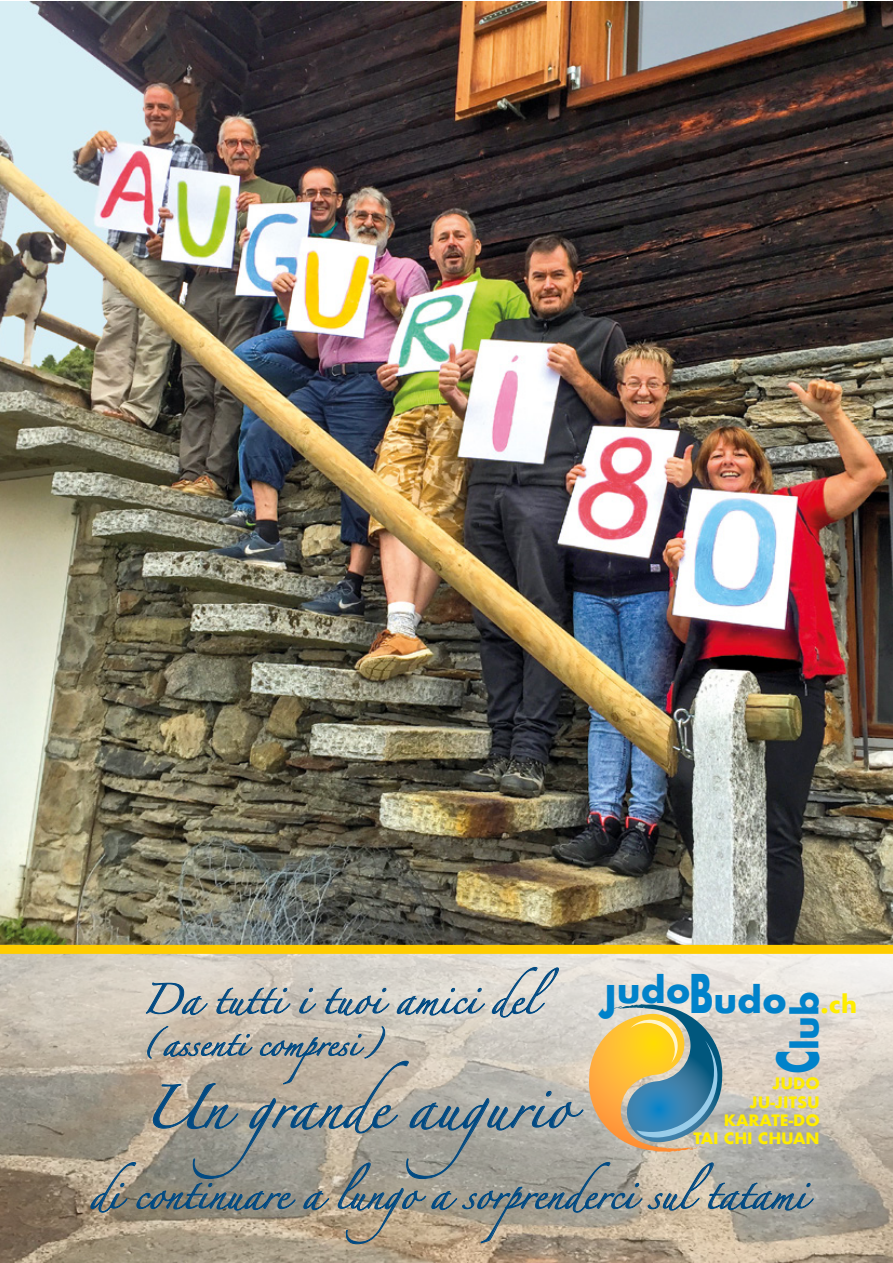
<style>
.page{position:relative;width:893px;height:1263px;background:#fff}
.page>*{position:absolute;margin:0;border:0;box-sizing:border-box;transform-origin:0 0}
.t1{font:39px "Zapfino";color:#004982}
.t2{font:700 35.1px "Futura";color:#0082ca}
.t3{font:27px "Zapfino";color:#004982}
.t4{font:700 23.7px "Futura";color:#ffed00}
.t5{font:22.5px "Zapfino";color:#004982}
.t6{font:700 15.3px/18.3px "Futura";color:#ffed00;text-align:right}
.s1{font-size:43.8px}
.s2{font-size:51.9px}
.s3{font-size:55.05px}
</style>
<div class="page">
<img style="left:0;top:954px;width:893px;height:309px">
<img style="left:0;top:1px;width:893px;height:944px">
<svg style="left:91px;top:967px;width:722px;height:277px;background:#b1aea2"></svg>
<div style="left:0;top:945px;width:893px;height:9px;background:#ffcd00"></div>
<p class="t3" style="left:142px;top:988px;width:418px">Da tutti i tuoi amici del</p>
<p class="t2" style="left:598px;top:969px;width:191px"><span class="s1">J</span>udo<span class="s2">B</span>udo</p>
<p class="t2" style="left:780px;top:1074px;width:85px;rotate:-90deg"><span class="s3">C</span>lub</p>
<p class="t4" style="left:821px;top:987px;width:38px">.ch</p>
<p class="t5" style="left:142px;top:1034px;width:240px">(assenti compresi)</p>
<h1 class="t1" style="left:142px;top:1091px;width:429px">Un grande augurio</h1>
<p class="t6" style="left:693px;top:1074px;width:128px">JUDO<br>JU-JITSU<br>KARATE-DO<br>TAI CHI CHUAN</p>
<p class="t3" style="left:90px;top:1183px;width:718px">di continuare a lungo a sorprenderci sultatami</p>
</div>
